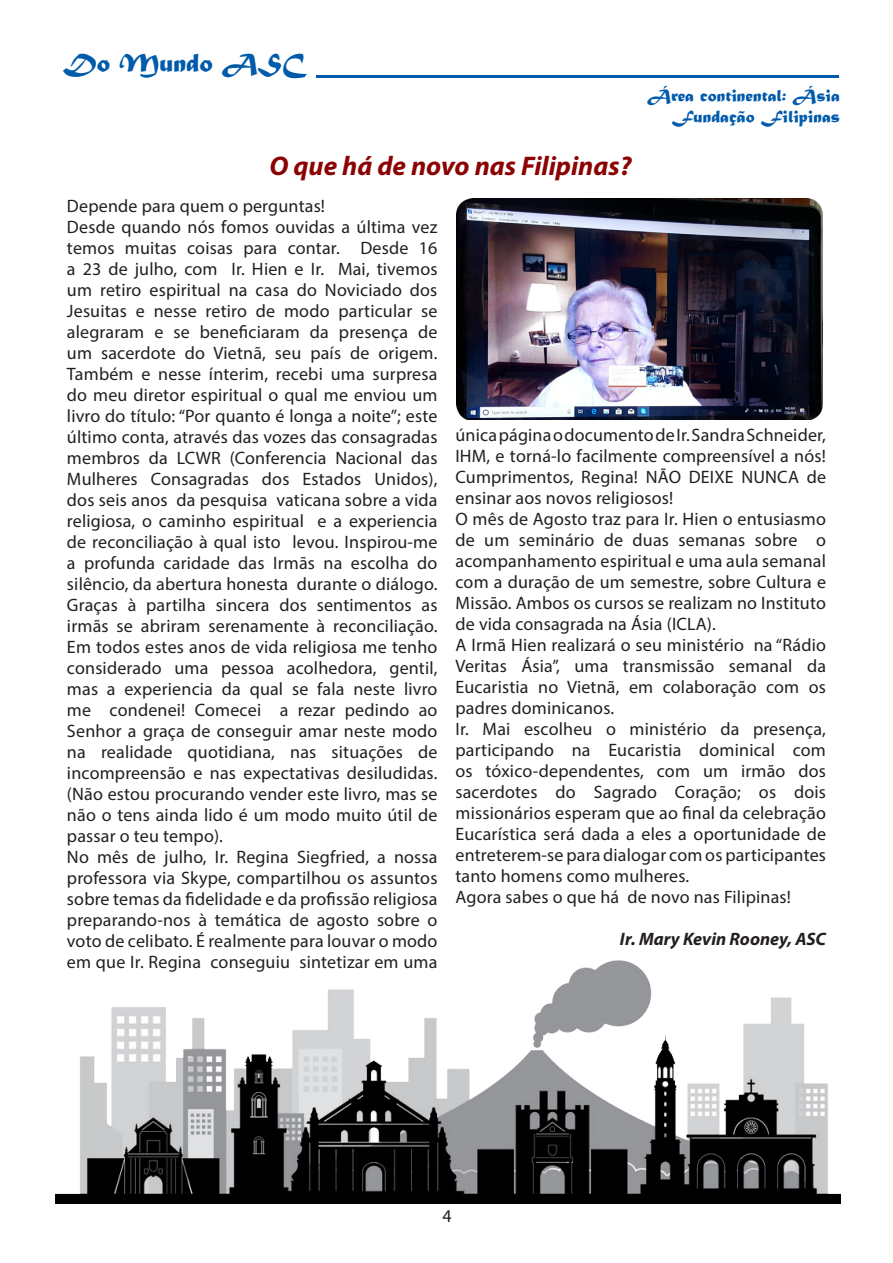
<style>
.page{position:relative;width:893px;height:1263px;background:#fff}
.page>*{position:absolute;margin:0;border:0;box-sizing:border-box;transform-origin:0 0}
.t1{font:italic 700 27px "Myriad Pro";color:#8b0202}
.t2{font:27px "Matura MT Script Capitals";color:#015aaa}
.t3{font:18px/21px "Myriad Pro";letter-spacing:.01em;color:#231f20;text-align:justify}
.t4{font:18px "Matura MT Script Capitals";color:#015aaa}
.t5{font:italic 700 18px "Myriad Pro";color:#231f20}
</style>
<div class="page">
<img style="left:55px;top:960px;width:785px;height:243px">
<hr style="left:316px;top:75px;width:523px;height:3px;background:#015aaa">
<img style="left:456px;top:198px;width:366px;height:221px">
<p class="t2" style="left:63px;top:46px;width:244px">Do Mundo ASC</p>
<p class="t1" style="left:270px;top:148px;width:363px">O que há de novo nas Filipinas?</p>
<p class="t4" style="left:647px;top:84px;width:194px">Área continental: Ásia</p>
<p class="t4" style="left:672px;top:106px;width:170px">Fundação Filipinas</p>
<p class="t3" style="left:67px;top:195px;width:260px">Depende para quem o perguntas!</p>
<p class="t3" style="left:67px;top:216px;width:372px">Desde quando nós fomos ouvidas a última vez temos muitas coisas para contar. Desde 16 a 23 de julho, com Ir. Hien e Ir. Mai, tivemos um retiro espiritual na casa do Noviciado dos Jesuitas e nesse retiro de modo particular se alegraram e se beneficiaram da presença de um sacerdote do Vietnã, seu país de origem.<br>Também e nesse ínterim, recebi uma surpresa do meu diretor espiritual o qual me enviou um livro do título: “Por quanto é longa a noite”; este último conta, através das vozes das consagradas membros da LCWR (Conferencia Nacional das Mulheres Consagradas dos Estados Unidos), dos seis anos da pesquisa vaticana sobre a vida religiosa, o caminho espiritual e a experiencia de reconciliação à qual isto levou. Inspirou-me a profunda caridade das Irmãs na escolha do silêncio, da abertura honesta durante o diálogo.<br>Graças à partilha sincera dos sentimentos as irmãs se abriram serenamente à reconciliação.<br>Em todos estes anos de vida religiosa me tenho considerado uma pessoa acolhedora, gentil, mas a experiencia da qual se fala neste livro me condenei! Comecei a rezar pedindo ao Senhor a graça de conseguir amar neste modo na realidade quotidiana, nas situações de incompreensão e nas expectativas desiludidas. (Não estou procurando vender este livro, mas se não o tens ainda lido é um modo muito útil de passar o teu tempo).</p>
<p class="t3" style="left:67px;top:846px;width:372px">No mês de julho, Ir. Regina Siegfried, a nossa professora via Skype, compartilhou os assuntos sobre temas da fidelidade e da profissão religiosa preparando-nos à temática de agosto sobre o voto de celibato. É realmente para louvar o modo em que Ir. Regina conseguiu sintetizar em uma</p>
<p class="t3" style="left:455px;top:425px;width:372px">única página o documento de Ir. Sandra Schneider, IHM, e torná-lo facilmente compreensível a nós!<br>Cumprimentos, Regina! NÃO DEIXE NUNCA de ensinar aos novos religiosos!</p>
<p class="t3" style="left:455px;top:509px;width:372px">O mês de Agosto traz para Ir. Hien o entusiasmo de um seminário de duas semanas sobre o acompanhamento espiritual e uma aula semanal com a duração de um semestre, sobre Cultura e Missão. Ambos os cursos se realizam no Instituto de vida consagrada na Ásia (ICLA).</p>
<p class="t3" style="left:455px;top:635px;width:372px">A Irmã Hien realizará o seu ministério na “Rádio Veritas Ásia”, uma transmissão semanal da Eucaristia no Vietnã, em colaboração com os padres dominicanos.</p>
<p class="t3" style="left:455px;top:719px;width:372px">Ir. Mai escolheu o ministério da presença, participando na Eucaristia dominical com os tóxico-dependentes, com um irmão dos sacerdotes do Sagrado Coração; os dois missionários esperam que ao final da celebração Eucarística será dada a eles a oportunidade de entreterem-se para dialogar com os participantes tanto homens como mulheres.</p>
<p class="t3" style="left:455px;top:887px;width:337px">Agora sabes o que há de novo nas Filipinas!</p>
<p class="t5" style="left:620px;top:928px;width:208px">Ir. Mary Kevin Rooney, ASC</p>
<p class="t3" style="left:442px;top:1206px;width:11px">4</p>
</div>
